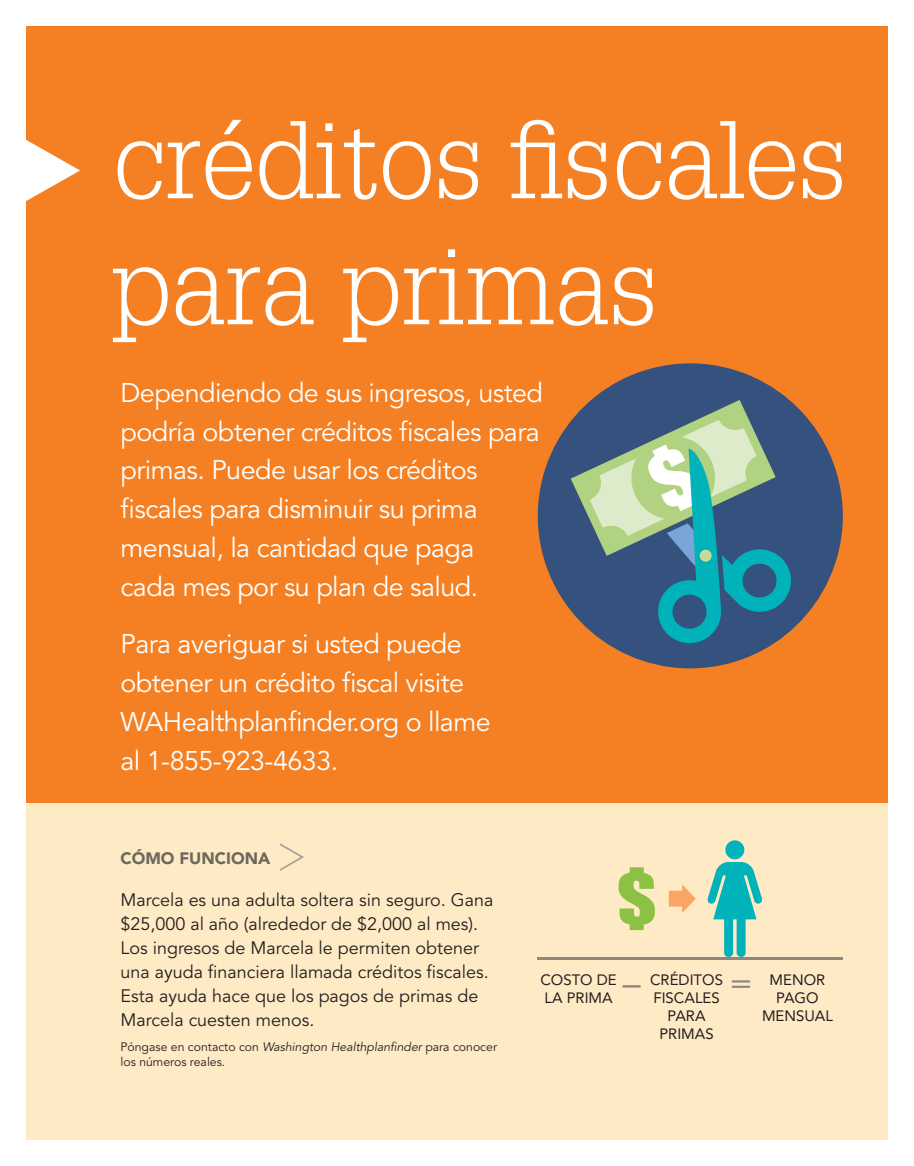
<style>
.page{position:relative;width:914px;height:1166px;background:#fff}
.page>*{position:absolute;margin:0;border:0;box-sizing:border-box;transform-origin:0 0}
.Term{font:300 107.62px/126px "Glypha LT Std";color:#fff}
.Math_Symbols{font:35.88px "Avenir LT Std";color:#8f8881}
.Definition{font:26.95px/38.9px "Avenir LT Std";letter-spacing:-.02em;color:#fff}
.Text_12_16{font:17.85px/24px "Avenir LT Std";color:#231f20}
.t1{font:900 16.45px "Avenir LT Std";color:#6d685e}
.Caption_CAPS{font:14.88px/17.8px "Avenir LT Std";color:#231f20;text-align:center}
.Footnotes{font:12.25px/15.8px "Avenir LT Std";color:#231f20}
.s1{font-style:italic}
</style>
<div class="page">
<div style="left:26px;top:26px;width:861px;height:1113px;background:#f58023"></div>
<div style="left:26px;top:803px;width:861px;height:336px;background:#feeac4"></div>
<svg style="left:279px;top:843px;width:25px;height:28px"></svg>
<svg style="left:26px;top:140px;width:54px;height:61px"></svg>
<svg style="left:537px;top:363px;width:306px;height:306px"></svg>
<svg style="left:570px;top:400px;width:224px;height:244px;background:#5a8690"></svg>
<hr style="left:537px;top:957px;width:305px;height:3px;background:#8f8881">
<svg style="left:707px;top:862px;width:55px;height:95px"></svg>
<div style="left:725px;top:840px;width:19px;height:19px;background:#00b2b9;border-radius:50%"></div>
<svg style="left:668px;top:884px;width:27px;height:29px"></svg>
<svg style="left:618px;top:867px;width:37px;height:63px"></svg>
<p class="Term" style="left:112px;top:99px;width:736px">créditos fiscales para primas</p>
<p class="Definition" style="left:120px;top:374px;width:424px">Dependiendo de sus ingresos, usted podría obtener créditos fiscales para primas. Puede usar los créditos fiscales para disminuir su prima mensual, la cantidad que paga<br>cada mes por su plan de salud.</p>
<p class="Definition" style="left:120px;top:625px;width:372px">Para averiguar si usted puede obtener un crédito fiscal visite<br>WAHealthplanfinder.org o llame al 1-855-923-4633.</p>
<p class="t1" style="left:120px;top:848px;width:151px">CÓMO FUNCIONA</p>
<p class="Text_12_16" style="left:120px;top:888px;width:374px">Marcela es una adulta soltera sin seguro. Gana $25,000 al año (alrededor de $2,000 al mes).<br>Los ingresos de Marcela le permiten obtener una ayuda financiera llamada créditos fiscales.<br>Esta ayuda hace que los pagos de primas de Marcela cuesten menos.</p>
<p class="Footnotes" style="left:120px;top:1038px;width:378px">Póngase en contacto con <span class="s1">Washington Healthplanfinder</span> para conocer los números reales.</p>
<p class="Caption_CAPS" style="left:540px;top:970px;width:78px;text-align:left">COSTO DE<br>LA PRIMA</p>
<p class="Caption_CAPS" style="left:650px;top:970px;width:74px">CRÉDITOS<br>FISCALES<br>PARA<br>PRIMAS</p>
<p class="Caption_CAPS" style="left:762px;top:970px;width:72px">MENOR<br>PAGO<br>MENSUAL</p>
<p class="Math_Symbols" style="left:623px;top:962px;width:19px">–</p>
<p class="Math_Symbols" style="left:729px;top:962px;width:25px">=</p>
</div>
